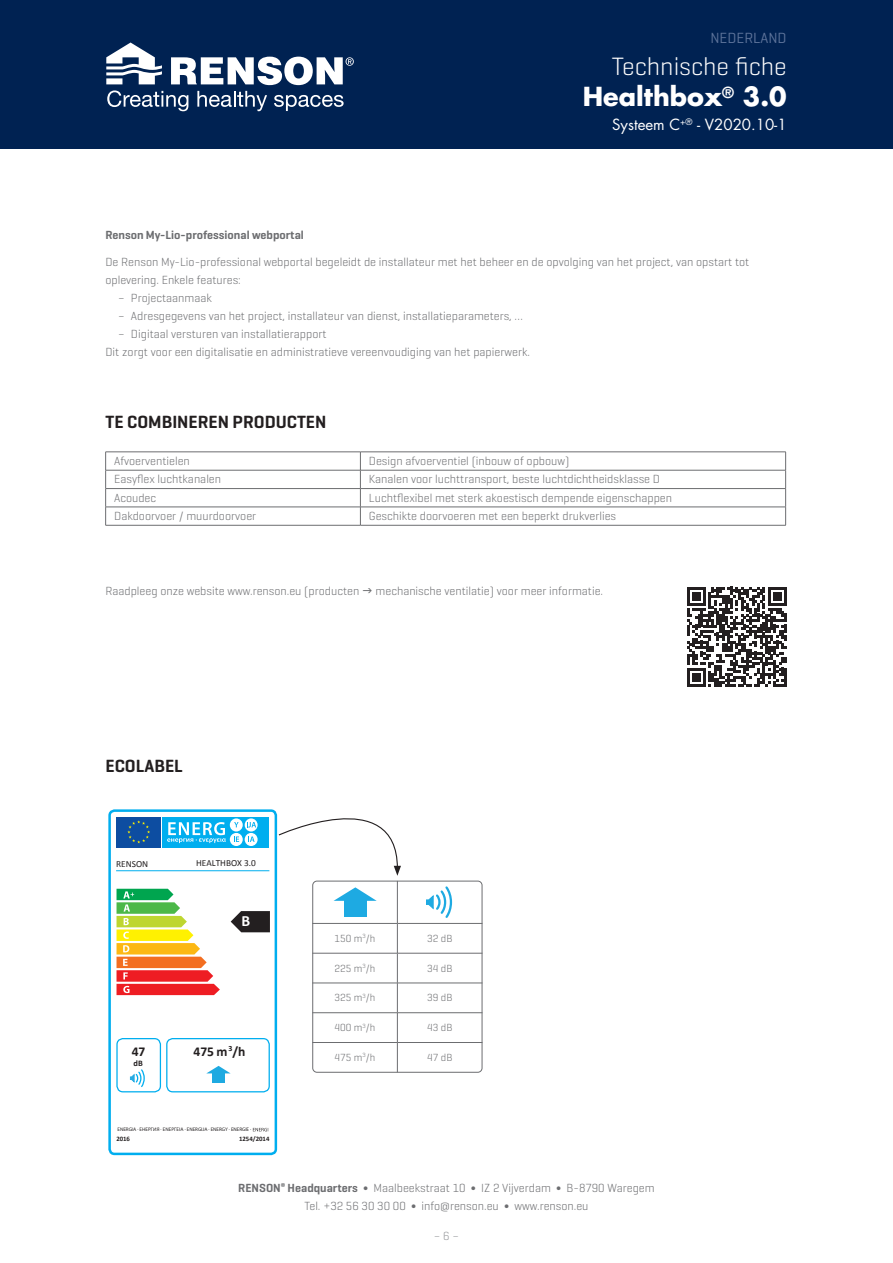
<style>
.page{position:relative;width:893px;height:1263px;background:#fff}
.page>*{position:absolute;margin:0;border:0;box-sizing:border-box;transform-origin:0 0}
.t1{font:300 25.5px "Geogrotesque";color:#fff}
.t2{font:700 25.5px "Futura Std";color:#fff}
.Titel_Paragraaf{font:600 18px "Geogrotesque";color:#231f20}
.t3{font:700 15.6px "Calibri";color:#fff}
.t4{font:15px "Futura Std";color:#fff}
.t5{font:15px "Geogrotesque";color:#5d739a}
.t6{font:700 13.5px "Calibri";color:#231f20}
.Text_Body{font:300 12px/18px "Geogrotesque";color:#6c6d70;text-align:center}
.Tabeltekst{font:300 12px "Geogrotesque";color:#6c6d70}
.Insprong_2{font:300 12px "Geogrotesque";color:#6c6d70}
.Text_Body-2{font:600 12px "Geogrotesque";color:#6c6d70}
.t7{font:300 12px "Geogrotesque";color:#939598}
.Tabeltekst-2{font:300 10.5px "Geogrotesque";color:#6c6d70}
.t8{font:9.3px "Calibri";color:#231f20}
.t9{font:700 8.4px "Calibri";color:#231f20}
.t10{font:700 6.75px "Calibri";color:#231f20}
.t11{font:5.1px "Myriad Pro";color:#231f20}
.s1{font-weight:600}
</style>
<div class="page">
<div style="left:0;top:0;width:893px;height:149px;background:#002252"></div>
<svg style="left:106px;top:43px;width:248px;height:68px"></svg>
<svg style="left:108px;top:809px;width:170px;height:347px"></svg>
<svg style="left:231px;top:911px;width:39px;height:21px"></svg>
<hr style="left:397px;top:881px;width:1px;height:42px;background:#6c6d70">
<hr style="left:312px;top:923px;width:85px;height:1px;background:#6c6d70">
<hr style="left:397px;top:923px;width:85px;height:1px;background:#6c6d70">
<svg style="left:397px;top:924px;width:1px;height:29px"></svg>
<hr style="left:312px;top:953px;width:85px;height:1px;background:#6c6d70">
<hr style="left:397px;top:953px;width:85px;height:1px;background:#6c6d70">
<hr style="left:397px;top:953px;width:1px;height:30px;background:#6c6d70">
<hr style="left:312px;top:983px;width:85px;height:1px;background:#6c6d70">
<hr style="left:397px;top:983px;width:85px;height:1px;background:#6c6d70">
<hr style="left:312px;top:1012px;width:85px;height:1px;background:#6c6d70">
<hr style="left:397px;top:1012px;width:85px;height:1px;background:#6c6d70">
<hr style="left:312px;top:1042px;width:85px;height:1px;background:#6c6d70">
<hr style="left:397px;top:1042px;width:85px;height:1px;background:#6c6d70">
<svg style="left:397px;top:983px;width:1px;height:87px"></svg>
<svg style="left:426px;top:886px;width:27px;height:32px"></svg>
<svg style="left:334px;top:887px;width:43px;height:14px"></svg>
<div style="left:344px;top:900px;width:22px;height:16px;background:#1eaae2"></div>
<div style="left:313px;top:881px;width:169px;height:191px;border:1px solid #6c6d70;border-radius:4px"></div>
<svg style="left:278px;top:818px;width:123px;height:58px"></svg>
<hr style="left:105px;top:452px;width:255px;height:1px;background:#6c6d70">
<hr style="left:360px;top:452px;width:426px;height:1px;background:#6c6d70">
<hr style="left:105px;top:470px;width:255px;height:1px;background:#6c6d70">
<hr style="left:360px;top:470px;width:426px;height:1px;background:#6c6d70">
<hr style="left:105px;top:488px;width:255px;height:1px;background:#6c6d70">
<hr style="left:360px;top:488px;width:426px;height:1px;background:#6c6d70">
<hr style="left:105px;top:507px;width:255px;height:1px;background:#6c6d70">
<svg style="left:105px;top:452px;width:1px;height:73px"></svg>
<hr style="left:360px;top:507px;width:426px;height:1px;background:#6c6d70">
<svg style="left:360px;top:452px;width:1px;height:73px"></svg>
<svg style="left:785px;top:452px;width:1px;height:73px"></svg>
<hr style="left:105px;top:525px;width:255px;height:1px;background:#6c6d70">
<hr style="left:360px;top:525px;width:426px;height:1px;background:#6c6d70">
<svg style="left:687px;top:587px;width:100px;height:100px"></svg>
<hr style="left:784px;top:668px;width:3px;height:19px;background:#231f20">
<p class="t5" style="left:710px;top:29px;width:78px">NEDERLAND</p>
<h1 class="t1" style="left:612px;top:50px;width:177px">Technische fiche</h1>
<h1 class="t2" style="left:583px;top:80px;width:205px">Healthbox<sup>®</sup> 3.0</h1>
<p class="t4" style="left:612px;top:115px;width:176px">Systeem C<sup>+®</sup> - V2020.10-1</p>
<p class="Text_Body-2" style="left:105px;top:227px;width:200px">Renson My-Lio-professional webportal</p>
<p class="Text_Body" style="left:105px;top:252px;width:645px;text-align:left">De Renson My-Lio-professional webportal begeleidt de installateur met het beheer en de opvolging van het project, van opstart tot oplevering. Enkele features:</p>
<p class="Insprong_2" style="left:118px;top:290px;width:95px">– Projectaanmaak</p>
<p class="Insprong_2" style="left:118px;top:308px;width:406px">– Adresgegevens van het project, installateur van dienst, installatieparameters, …</p>
<p class="Insprong_2" style="left:118px;top:326px;width:210px">– Digitaal versturen van installatierapport</p>
<p class="Text_Body" style="left:105px;top:342px;width:426px">Dit zorgt voor een digitalisatie en administratieve vereenvoudiging van het papierwerk.</p>
<p class="Titel_Paragraaf" style="left:105px;top:410px;width:222px">TE COMBINEREN PRODUCTEN</p>
<p class="Tabeltekst" style="left:114px;top:453px;width:77px">Afvoerventielen</p>
<p class="Tabeltekst" style="left:369px;top:453px;width:202px">Design afvoerventiel (inbouw of opbouw)</p>
<p class="Tabeltekst" style="left:114px;top:472px;width:109px">Easyflex luchtkanalen</p>
<p class="Tabeltekst" style="left:369px;top:472px;width:293px">Kanalen voor luchttransport, beste luchtdichtheidsklasse D</p>
<p class="Tabeltekst" style="left:114px;top:490px;width:44px">Acoudec</p>
<p class="Tabeltekst" style="left:369px;top:490px;width:305px">Luchtflexibel met sterk akoestisch dempende eigenschappen</p>
<p class="Tabeltekst" style="left:114px;top:509px;width:144px">Dakdoorvoer / muurdoorvoer</p>
<p class="Tabeltekst" style="left:369px;top:509px;width:249px">Geschikte doorvoeren met een beperkt drukverlies</p>
<p class="Text_Body" style="left:105px;top:582px;width:255px">Raadpleeg onze website www.renson.eu (producten</p>
<p class="Text_Body" style="left:376px;top:582px;width:229px">mechanische ventilatie) voor meer informatie.</p>
<p class="Titel_Paragraaf" style="left:105px;top:755px;width:79px">ECOLABEL</p>
<p class="t8" style="left:116px;top:857px;width:34px">RENSON</p>
<p class="t8" style="left:196px;top:856px;width:61px">HEALTHBOX 3.0</p>
<p class="t6" style="left:132px;top:1042px;width:15px">47</p>
<p class="t9" style="left:133px;top:1057px;width:11px">dB</p>
<p class="t3" style="left:241px;top:910px;width:10px">B</p>
<p class="t6" style="left:193px;top:1042px;width:53px">475 m<sup>3</sup>/h</p>
<p class="t11" style="left:118px;top:1126px;width:133px">ENERGIA · ЕНЕРГИЯ · ΕΝΕΡΓΕΙΑ · ENERGIJA · ENERGY · ENERGIE</p>
<p class="t10" style="left:116px;top:1134px;width:15px">2016</p>
<p class="t10" style="left:239px;top:1134px;width:32px">1254/2014</p>
<p class="Tabeltekst-2" style="left:335px;top:932px;width:42px">150 m<sup>3</sup>/h</p>
<p class="Tabeltekst-2" style="left:427px;top:932px;width:27px">32 dB</p>
<p class="Tabeltekst-2" style="left:335px;top:961px;width:42px">225 m<sup>3</sup>/h</p>
<p class="Tabeltekst-2" style="left:427px;top:961px;width:27px">34 dB</p>
<p class="Tabeltekst-2" style="left:335px;top:991px;width:42px">325 m<sup>3</sup>/h</p>
<p class="Tabeltekst-2" style="left:427px;top:991px;width:27px">39 dB</p>
<p class="Tabeltekst-2" style="left:335px;top:1021px;width:42px">400 m<sup>3</sup>/h</p>
<p class="Tabeltekst-2" style="left:427px;top:1021px;width:27px">43 dB</p>
<p class="Tabeltekst-2" style="left:335px;top:1051px;width:42px">475 m<sup>3</sup>/h</p>
<p class="Tabeltekst-2" style="left:427px;top:1051px;width:27px">47 dB</p>
<p class="Text_Body" style="left:238px;top:1179px;width:418px"><span class="s1">RENSON</span><sup>®</sup> <span class="s1">Headquarters</span> ∫ Maalbeekstraat 10 ∫ IZ 2 Vijverdam ∫ B-8790 Waregem<br>Tel. +32 56 30 30 00 ∫ info@renson.eu ∫ www.renson.eu</p>
<p class="t7" style="left:434px;top:1228px;width:27px">– 6 –</p>
</div>
